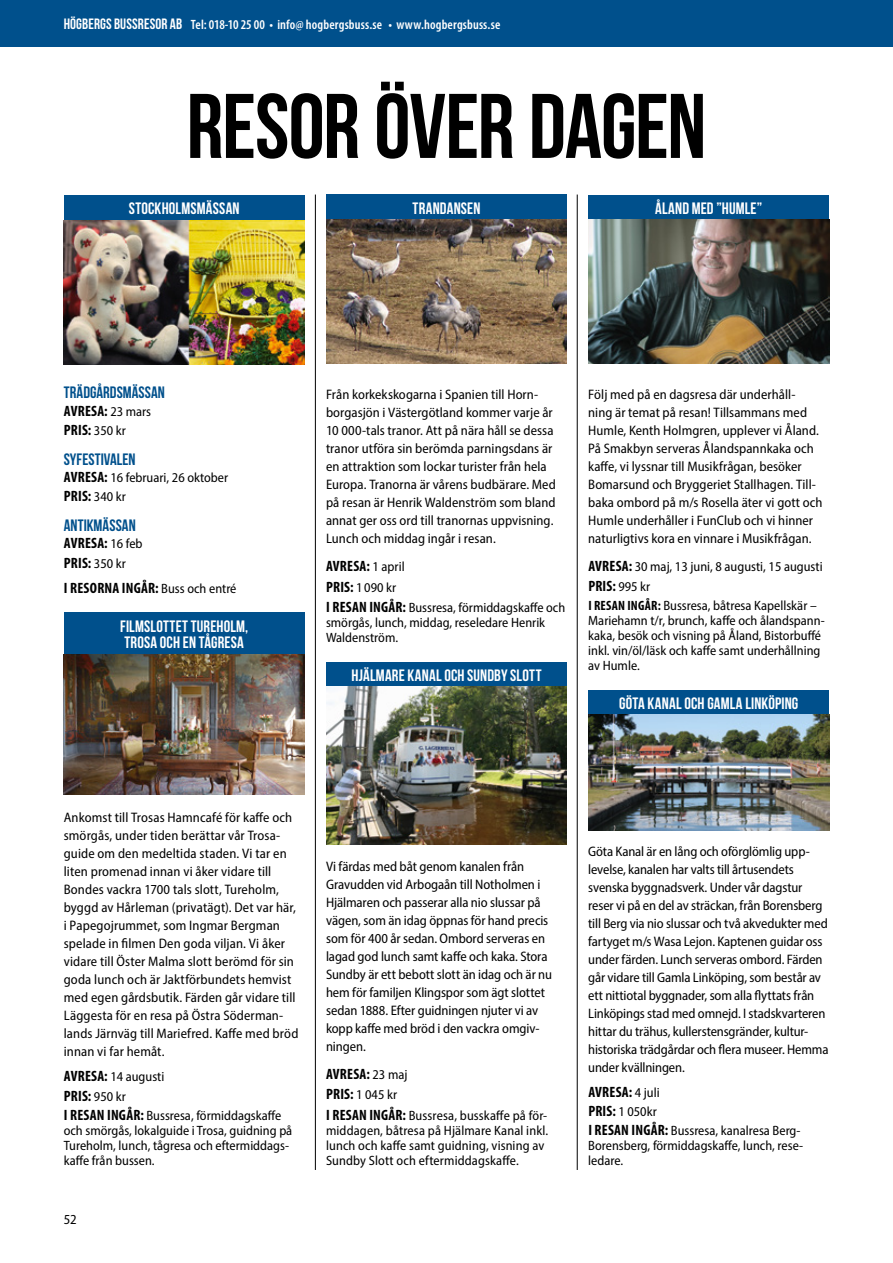
<style>
.page{position:relative;width:893px;height:1263px;background:#fff}
.page>*{position:absolute;margin:0;border:0;box-sizing:border-box;transform-origin:0 0}
.t1{font:700 91.5px "Bebas Neue";letter-spacing:-.015em;color:#000}
.t2{font:700 16.5px/16.2px "Bebas Neue";letter-spacing:.01em;color:#fff}
.t3{font:700 16.5px "Bebas Neue";letter-spacing:.005em;color:#00508c}
.t4{font:700 condensed 15px/19.2px "Myriad Pro";letter-spacing:.015em;color:#000}
.t5{font:semi-condensed 13.8px/18px "Myriad Pro";color:#000}
.t6{font:semi-condensed 13.5px/15px "Myriad Pro";color:#000}
.t7{font:600 condensed 13.5px "Myriad Pro";letter-spacing:.01em;color:#fff}
.s1{font-family:"Bebas Neue";font-weight:700;font-stretch:normal;font-size:15px}
.s2{font-weight:400;font-stretch:semi-condensed;font-size:13.5px}
.s3{font-weight:700;font-stretch:condensed;font-size:15px}
.s4{font-weight:700;font-stretch:condensed}
</style>
<div class="page">
<div style="left:0;top:0;width:893px;height:47px;background:#00508c"></div>
<div style="left:64px;top:195px;width:241px;height:25px;background:#00508c"></div>
<img style="left:64px;top:220px;width:241px;height:144px">
<div style="left:64px;top:612px;width:241px;height:43px;background:#00508c"></div>
<img style="left:64px;top:654px;width:241px;height:140px">
<div style="left:326px;top:195px;width:241px;height:25px;background:#00508c"></div>
<img style="left:326px;top:220px;width:241px;height:143px">
<div style="left:326px;top:662px;width:241px;height:25px;background:#00508c"></div>
<img style="left:326px;top:687px;width:241px;height:158px">
<div style="left:588px;top:195px;width:241px;height:26px;background:#00508c"></div>
<img style="left:588px;top:220px;width:241px;height:143px">
<div style="left:588px;top:690px;width:241px;height:25px;background:#00508c"></div>
<img style="left:588px;top:715px;width:241px;height:116px">
<hr style="left:315px;top:195px;width:1px;height:975px;background:#000">
<hr style="left:577px;top:195px;width:1px;height:975px;background:#000">
<p class="t7" style="left:64px;top:16px;width:438px"><span class="s1">HÖGBERGS BUSSRESOR AB</span> Tel: 018-10 25 00 • info@ hogbergsbuss.se • www.hogbergsbuss.se</p>
<h1 class="t1" style="left:187px;top:76px;width:521px">RESOR ÖVER DAGEN</h1>
<p class="t2" style="left:129px;top:200px;width:112px">STOCKHOLMSMÄSSAN</p>
<p class="t2" style="left:413px;top:200px;width:69px">TRANDANSEN</p>
<p class="t2" style="left:655px;top:200px;width:108px">ÅLAND MED ”HUMLE”</p>
<p class="t3" style="left:64px;top:384px;width:103px">TRÄDGÅRDSMÄSSAN</p>
<p class="t4" style="left:64px;top:401px;width:89px">AVRESA: <span class="s2">23 mars<br></span>PRIS: <span class="s2">350 kr</span></p>
<p class="t3" style="left:64px;top:450px;width:73px">SYFESTIVALEN</p>
<p class="t6" style="left:64px;top:470px;width:166px"><span class="s3">AVRESA:</span> 16 februari, 26 oktober</p>
<p class="t4" style="left:64px;top:486px;width:63px">PRIS: <span class="s2">340 kr</span></p>
<p class="t3" style="left:64px;top:516px;width:73px">ANTIKMÄSSAN</p>
<p class="t4" style="left:64px;top:533px;width:80px">AVRESA: <span class="s2">16 feb<br></span>PRIS: <span class="s2">350 kr</span></p>
<p class="t4" style="left:64px;top:578px;width:174px">I RESORNA INGÅR: <span class="s2">Buss och entré</span></p>
<p class="t2" style="left:120px;top:618px;width:130px">FILMSLOTTET TUREHOLM,<br>TROSA OCH EN TÅGRESA</p>
<p class="t5" style="left:326px;top:386px;width:231px">Från korkekskogarna i Spanien till Horn&shy;borgasjön i Västergötland kommer varje år 10 000-tals tranor. Att på nära håll se dessa tranor utföra sin berömda parningsdans är en attraktion som lockar turister från hela Europa. Tranorna är vårens budbärare. Med på resan är Henrik Waldenström som bland annat ger oss ord till tranornas uppvisning.<br>Lunch och middag ingår i resan.</p>
<p class="t4" style="left:326px;top:556px;width:80px">AVRESA: <span class="s2">1 april</span></p>
<p class="t6" style="left:326px;top:577px;width:241px;line-height:20.5px"><span class="s3">PRIS:</span> 1 090 kr<br><span class="s3">I RESAN INGÅR:</span> Bussresa, förmiddagskaffe och</p>
<p class="t6" style="left:326px;top:615px;width:221px">smörgås, lunch, middag, reseledare Henrik<br>Waldenström.</p>
<p class="t2" style="left:351px;top:667px;width:192px">HJÄLMARE KANAL OCH SUNDBY SLOTT</p>
<p class="t5" style="left:588px;top:386px;width:236px">Följ med på en dagsresa där underhåll&shy;ning är temat på resan! Tillsammans med Humle, Kenth Holmgren, upplever vi Åland.<br>På Smakbyn serveras Ålandspannkaka och kaffe, vi lyssnar till Musikfrågan, besöker Bomarsund och Bryggeriet Stallhagen. Till&shy;baka ombord på m/s Rosella äter vi gott och Humle underhåller i FunClub och vi hinner naturligtivs kora en vinnare i Musikfrågan.</p>
<p class="t6" style="left:588px;top:559px;width:236px"><span class="s3">AVRESA:</span> 30 maj, 13 juni, 8 augusti, 15 augusti</p>
<p class="t4" style="left:588px;top:576px;width:63px">PRIS: <span class="s2">995 kr</span></p>
<p class="t6" style="left:588px;top:597px;width:238px"><span class="s4">I RESAN INGÅR:</span> Bussresa, båtresa Kapellskär – Mariehamn t/r, brunch, kaffe och ålandspann&shy;kaka, besök och visning på Åland, Bistorbuffé inkl. vin/öl/läsk och kaffe samt underhållning av Humle.</p>
<p class="t2" style="left:619px;top:695px;width:181px">GÖTA KANAL OCH GAMLA LINKÖPING</p>
<p class="t5" style="left:64px;top:808px;width:236px">Ankomst till Trosas Hamncafé för kaffe och smörgås, under tiden berättar vår Trosa&shy;guide om den medeltida staden. Vi tar en liten promenad innan vi åker vidare till Bondes vackra 1700 tals slott, Tureholm, byggd av Hårleman (privatägt). Det var här, i Papegojrummet, som Ingmar Bergman spelade in filmen Den goda viljan. Vi åker vidare till Öster Malma slott berömd för sin goda lunch och är Jaktförbundets hemvist med egen gårdsbutik. Färden går vidare till Läggesta för en resa på Östra Söderman&shy;lands Järnväg till Mariefred. Kaffe med bröd innan vi far hemåt.</p>
<p class="t6" style="left:64px;top:1069px;width:102px"><span class="s3">AVRESA:</span> 14 augusti</p>
<p class="t4" style="left:64px;top:1086px;width:63px">PRIS: <span class="s2">950 kr</span></p>
<p class="t6" style="left:64px;top:1107px;width:230px"><span class="s3">I RESAN INGÅR:</span> Bussresa, förmiddagskaffe och smörgås, lokalguide i Trosa, guidning på Tureholm, lunch, tågresa och eftermiddags&shy;kaffe från bussen.</p>
<p class="t5" style="left:64px;top:1210px;width:14px">52</p>
<p class="t5" style="left:326px;top:857px;width:228px">Vi färdas med båt genom kanalen från Gravudden vid Arbogaån till Notholmen i Hjälmaren och passerar alla nio slussar på vägen, som än idag öppnas för hand precis som för 400 år sedan. Ombord serveras en lagad god lunch samt kaffe och kaka. Stora Sundby är ett bebott slott än idag och är nu hem för familjen Klingspor som ägt slottet sedan 1888. Efter guidningen njuter vi av kopp kaffe med bröd i den vackra omgiv&shy;ningen.</p>
<p class="t4" style="left:326px;top:1064px;width:83px">AVRESA: <span class="s2">23 maj</span></p>
<p class="t6" style="left:326px;top:1084px;width:223px;line-height:20.5px"><span class="s3">PRIS:</span> 1 045 kr<br><span class="s3">I RESAN INGÅR:</span> Bussresa, busskaffe på för-</p>
<p class="t6" style="left:326px;top:1123px;width:223px">middagen, båtresa på Hjälmare Kanal inkl. lunch och kaffe samt guidning, visning av<br>Sundby Slott och eftermiddagskaffe.</p>
<p class="t5" style="left:588px;top:842px;width:242px">Göta Kanal är en lång och oförglömlig upp&shy;levelse, kanalen har valts till årtusendets svenska byggnadsverk. Under vår dagstur reser vi på en del av sträckan, från Borensberg till Berg via nio slussar och två akvedukter med fartyget m/s Wasa Lejon. Kaptenen guidar oss under färden. Lunch serveras ombord. Färden går vidare till Gamla Linköping, som består av ett nittiotal byggnader, som alla flyttats från Linköpings stad med omnejd. I stadskvarteren hittar du trähus, kullerstensgränder, kultur&shy;historiska trädgårdar och flera museer. Hemma under kvällningen.</p>
<p class="t4" style="left:588px;top:1082px;width:73px">AVRESA: <span class="s2">4 juli</span></p>
<p class="t6" style="left:588px;top:1101px;width:213px;line-height:19.2px"><span class="s3">PRIS:</span> 1 050kr<br><span class="s3">I RESAN INGÅR:</span> Bussresa, kanalresa Berg-</p>
<p class="t6" style="left:588px;top:1138px;width:216px">Borensberg, förmiddagskaffe, lunch, rese&shy;ledare.</p>
</div>
